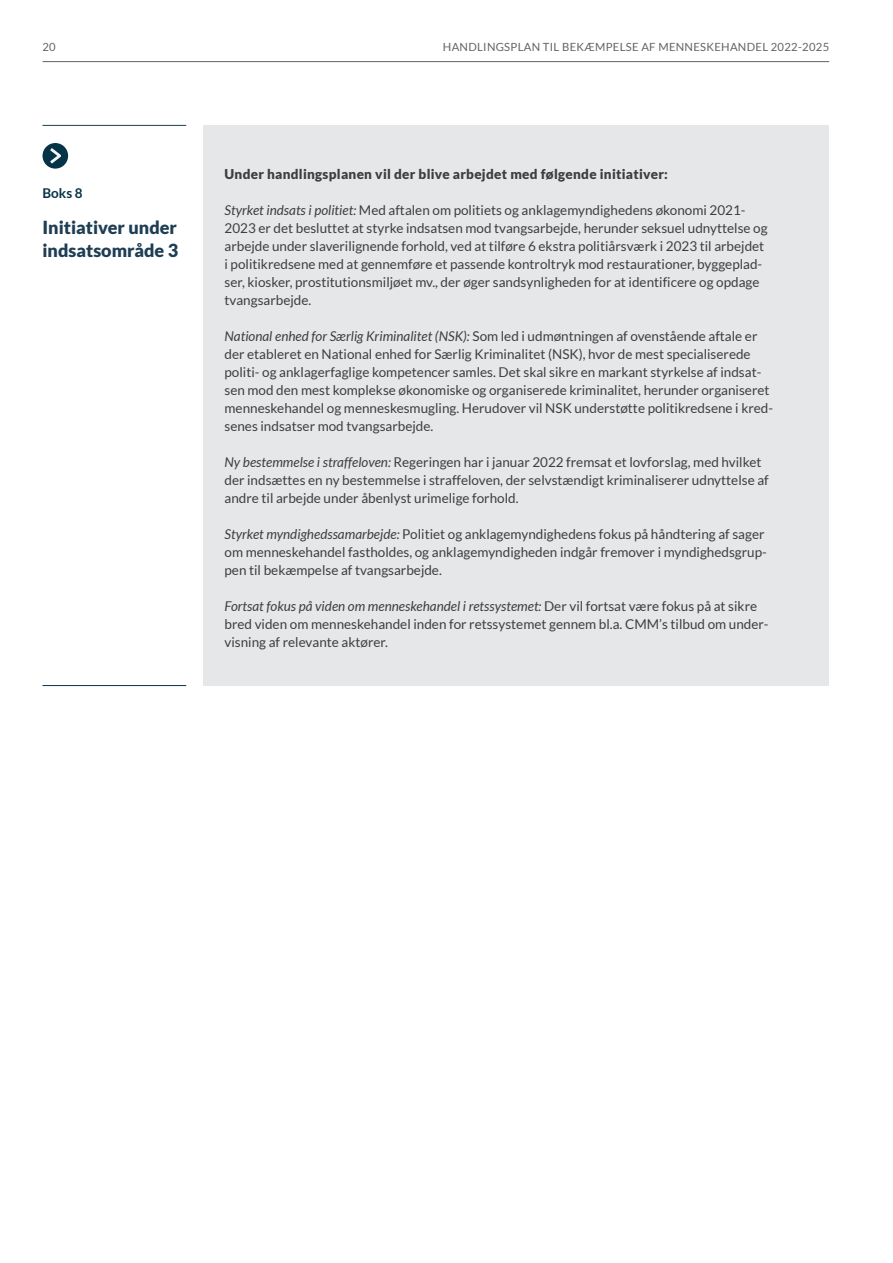
<style>
.page{position:relative;width:893px;height:1263px;background:#fff}
.page>*{position:absolute;margin:0;border:0;box-sizing:border-box;transform-origin:0 0}
.H3_Mellemrubrik_12_1{font:900 18px/22.5px "Lato";color:#1f3e53}
.P_Brød_Sans_Reg_9_12{font:13.5px/18px "Lato";color:#3e3e3f}
.H4_Mellemrubrik_Sans{font:900 13.5px "Lato";letter-spacing:.02em;color:#3e3e3f}
.H3_Mellemrubrik_12{font:700 13.5px "Lato";color:#053348}
.t1{font:11.25px "Lato";letter-spacing:.025em;color:#636366}
.s1{font-style:italic}
</style>
<div class="page">
<div style="left:203px;top:125px;width:626px;height:561px;background:#e6e7e9"></div>
<div style="left:43px;top:143px;width:25px;height:26px;background:#053348;border-radius:50%"></div>
<svg style="left:50px;top:148px;width:11px;height:16px"></svg>
<hr style="left:43px;top:125px;width:143px;height:1px;background:#1f3e53">
<hr style="left:43px;top:685px;width:143px;height:1px;background:#053348">
<hr style="left:43px;top:61px;width:786px;height:1px;background:#636366">
<p class="t1" style="left:43px;top:41px;width:15px">20</p>
<p class="t1" style="left:443px;top:41px;width:388px">HANDLINGSPLAN TIL BEKÆMPELSE AF MENNESKEHANDEL 2022-2025</p>
<p class="H3_Mellemrubrik_12" style="left:43px;top:185px;width:42px">Boks 8</p>
<p class="H3_Mellemrubrik_12_1" style="left:43px;top:216px;width:137px">Initiativer under indsatsområde 3</p>
<p class="H4_Mellemrubrik_Sans" style="left:225px;top:166px;width:445px">Under handlingsplanen vil der blive arbejdet med følgende initiativer:</p>
<p class="P_Brød_Sans_Reg_9_12" style="left:225px;top:201px;width:545px"><span class="s1">Styrket indsats i politiet:</span> Med aftalen om politiets og anklagemyndighedens økonomi 2021- 2023 er det besluttet at styrke indsatsen mod tvangsarbejde, herunder seksuel udnyttelse og arbejde under slaverilignende forhold, ved at tilføre 6 ekstra politiårsværk i 2023 til arbejdet i politikredsene med at gennemføre et passende kontroltryk mod restaurationer, byggeplad&shy;ser, kiosker, prostitutionsmiljøet mv., der øger sandsynligheden for at identificere og opdage tvangsarbejde.</p>
<p class="P_Brød_Sans_Reg_9_12" style="left:225px;top:327px;width:550px"><span class="s1">National enhed for Særlig Kriminalitet (NSK):</span> Som led i udmøntningen af ovenstående aftale er der etableret en National enhed for Særlig Kriminalitet (NSK), hvor de mest specialiserede politi- og anklagerfaglige kompetencer samles. Det skal sikre en markant styrkelse af indsat&shy;sen mod den mest komplekse økonomiske og organiserede kriminalitet, herunder organiseret menneskehandel og menneskesmugling. Herudover vil NSK understøtte politikredsene i kred&shy;senes indsatser mod tvangsarbejde.</p>
<p class="P_Brød_Sans_Reg_9_12" style="left:225px;top:453px;width:546px"><span class="s1">Ny bestemmelse i straffeloven:</span> Regeringen har i januar 2022 fremsat et lovforslag, med hvilket der indsættes en ny bestemmelse i straffeloven, der selvstændigt kriminaliserer udnyttelse af andre til arbejde under åbenlyst urimelige forhold.</p>
<p class="P_Brød_Sans_Reg_9_12" style="left:225px;top:525px;width:544px"><span class="s1">Styrket myndighedssamarbejde:</span> Politiet og anklagemyndighedens fokus på håndtering af sager om menneskehandel fastholdes, og anklagemyndigheden indgår fremover i myndighedsgrup&shy;pen til bekæmpelse af tvangsarbejde.</p>
<p class="P_Brød_Sans_Reg_9_12" style="left:225px;top:597px;width:546px"><span class="s1">Fortsat fokus på viden om menneskehandel i retssystemet:</span> Der vil fortsat være fokus på at sikre bred viden om menneskehandel inden for retssystemet gennem bl.a. CMM’s tilbud om under&shy;visning af relevante aktører.</p>
</div>
